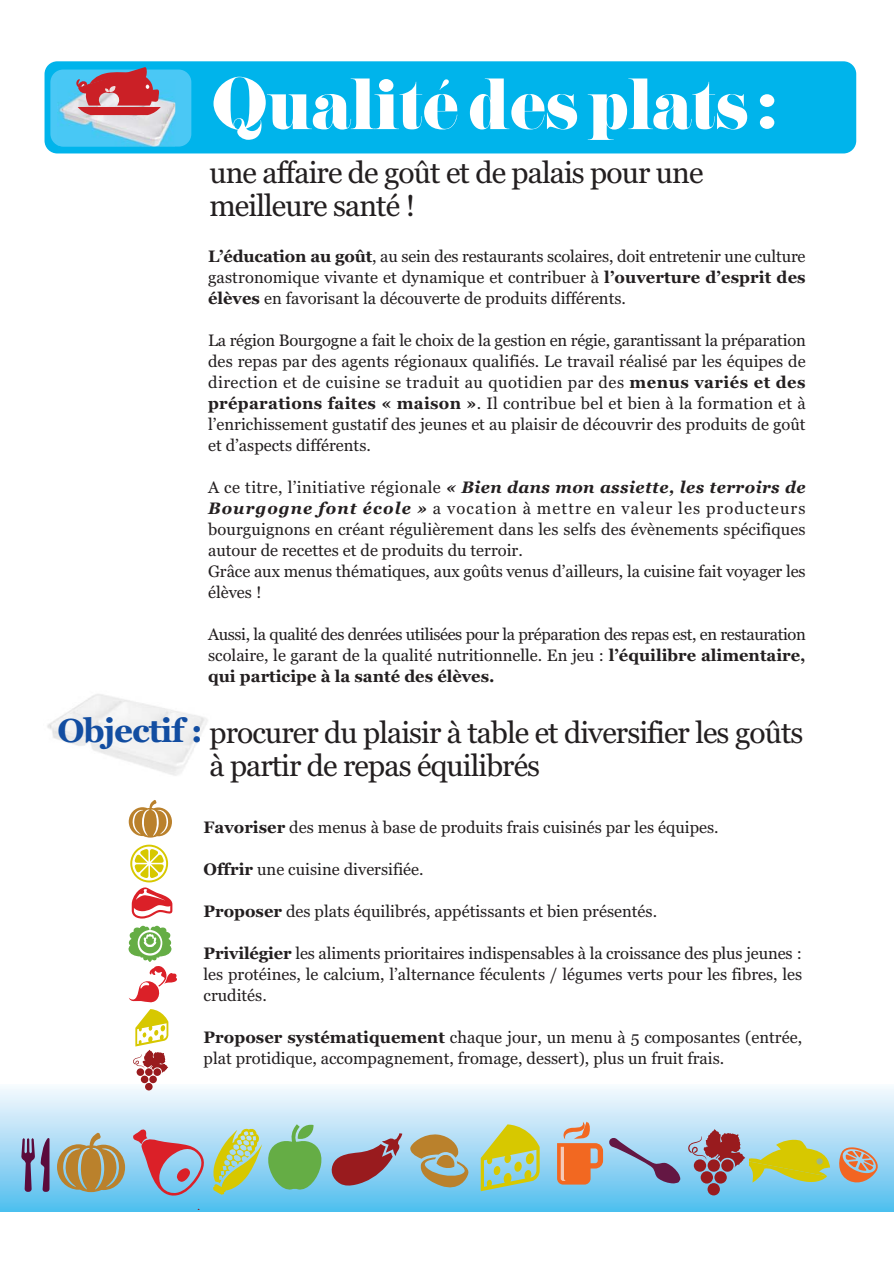
<style>
.page{position:relative;width:894px;height:1264px;background:#fff}
.page>*{position:absolute;margin:0;border:0;box-sizing:border-box;transform-origin:0 0}
.t1{font:66px "Pistilli";letter-spacing:-.03em;color:#fff}
.t2{font:30px/33px "Georgia";letter-spacing:-.03em;color:#231f20}
.t3{font:16.5px/21px "Georgia";color:#231f20;text-align:justify}
.s1{font-weight:700}
.s2{font-weight:700;font-style:italic}
.s3{font-weight:700;font-size:33px;color:#124da1}
</style>
<div class="page">
<div style="left:45px;top:61px;width:811px;height:92px;background:#00b4eb;border-radius:13px"></div>
<div style="left:50px;top:70px;width:141px;height:77px;background:#4ac8f5;border-radius:13px"></div>
<div style="left:0;top:1084px;width:894px;height:127px;background:linear-gradient(to bottom,#faf9fe,#55bded)"></div>
<svg style="left:172px;top:1208px;width:35px;height:1px"></svg>
<svg style="left:57px;top:1132px;width:68px;height:60px;background:#ada582"></svg>
<svg style="left:21px;top:1138px;width:14px;height:53px"></svg>
<svg style="left:41px;top:1137px;width:8px;height:54px"></svg>
<svg style="left:133px;top:1124px;width:190px;height:74px;background:#9bbbab"></svg>
<svg style="left:687px;top:1129px;width:143px;height:66px;background:#a3b199"></svg>
<svg style="left:837px;top:1147px;width:40px;height:38px;background:#be9f91"></svg>
<svg style="left:329px;top:1133px;width:140px;height:60px;background:#9b9ea3"></svg>
<svg style="left:481px;top:1124px;width:58px;height:67px;background:#b6ce7f"></svg>
<svg style="left:557px;top:1121px;width:123px;height:63px;background:#b1b1b8"></svg>
<img style="left:57px;top:97px;width:118px;height:50px">
<img style="left:47px;top:694px;width:161px;height:82px">
<svg style="left:76px;top:67px;width:85px;height:48px"></svg>
<svg style="left:129px;top:800px;width:43px;height:37px"></svg>
<svg style="left:128px;top:925px;width:49px;height:165px"></svg>
<svg style="left:130px;top:844px;width:42px;height:74px"></svg>
<h1 class="t1" style="left:211px;top:79px;width:567px">Qualité des plats :</h1>
<h2 class="t2" style="left:209px;top:159px;width:495px">une affaire de goût et de palais pour une meilleure santé !</h2>
<p class="t3" style="left:208px;top:247px;width:599px"><span class="s1">L’éducation au goût</span>, au sein des restaurants scolaires, doit entretenir une culture gastronomique vivante et dynamique et contribuer à <span class="s1">l’ouverture d’esprit des élèves</span> en favorisant la découverte de produits différents.</p>
<p class="t3" style="left:208px;top:331px;width:599px">La région Bourgogne a fait le choix de la gestion en régie, garantissant la préparation des repas par des agents régionaux qualifiés. Le travail réalisé par les équipes de direction et de cuisine se traduit au quotidien par des <span class="s1">menus variés et des préparations faites « maison »</span>. Il contribue bel et bien à la formation et à l’enrichissement gustatif des jeunes et au plaisir de découvrir des produits de goût et d’aspects différents.</p>
<p class="t3" style="left:208px;top:478px;width:599px;text-align:left">A ce titre, l’initiative régionale <span class="s2">« Bien dans mon assiette, les terroirs de Bourgo gne font école »</span> a vocation à mettre en valeur les producteurs bourguignons en créant régulièrement dans les selfs des évènements spécifiques autour de recettes et de produits du terroir.<br>Grâce aux menus thématiques, aux goûts venus d’ailleurs, la cuisine fait voyager les élèves !</p>
<p class="t3" style="left:208px;top:625px;width:599px">Aussi, la qualité des denrées utilisées pour la préparation des repas est, en restauration scolaire, le garant de la qualité nutritionnelle. En jeu : <span class="s1">l’équilibre alimentaire, qui participe à la santé des élèves.</span></p>
<h2 class="t2" style="left:57px;top:718px;width:747px"><span class="s3">Objectif :</span> procurer du plaisir à table et diversifier les goûts</h2>
<h2 class="t2" style="left:209px;top:751px;width:332px">à partir de repas équilibrés</h2>
<p class="t3" style="left:204px;top:817px;width:516px"><span class="s1">Favoriser</span> des menus à base de produits frais cuisinés par les équipes.</p>
<p class="t3" style="left:204px;top:859px;width:221px"><span class="s1">Offrir</span> une cuisine diversifiée.</p>
<p class="t3" style="left:204px;top:901px;width:455px"><span class="s1">Proposer</span> des plats équilibrés, appétissants et bien présentés.</p>
<p class="t3" style="left:203px;top:943px;width:600px"><span class="s1">Privilégier</span> les aliments prioritaires indispensables à la croissance des plus jeunes : les protéines, le calcium, l’alternance féculents / légumes verts pour les fibres, les crudités.</p>
<p class="t3" style="left:203px;top:1027px;width:600px"><span class="s1">Proposer systématiquement</span> chaque jour, un menu à 5 composantes (entrée, plat protidique, accompagnement, fromage, dessert), plus un fruit frais.</p>
</div>
